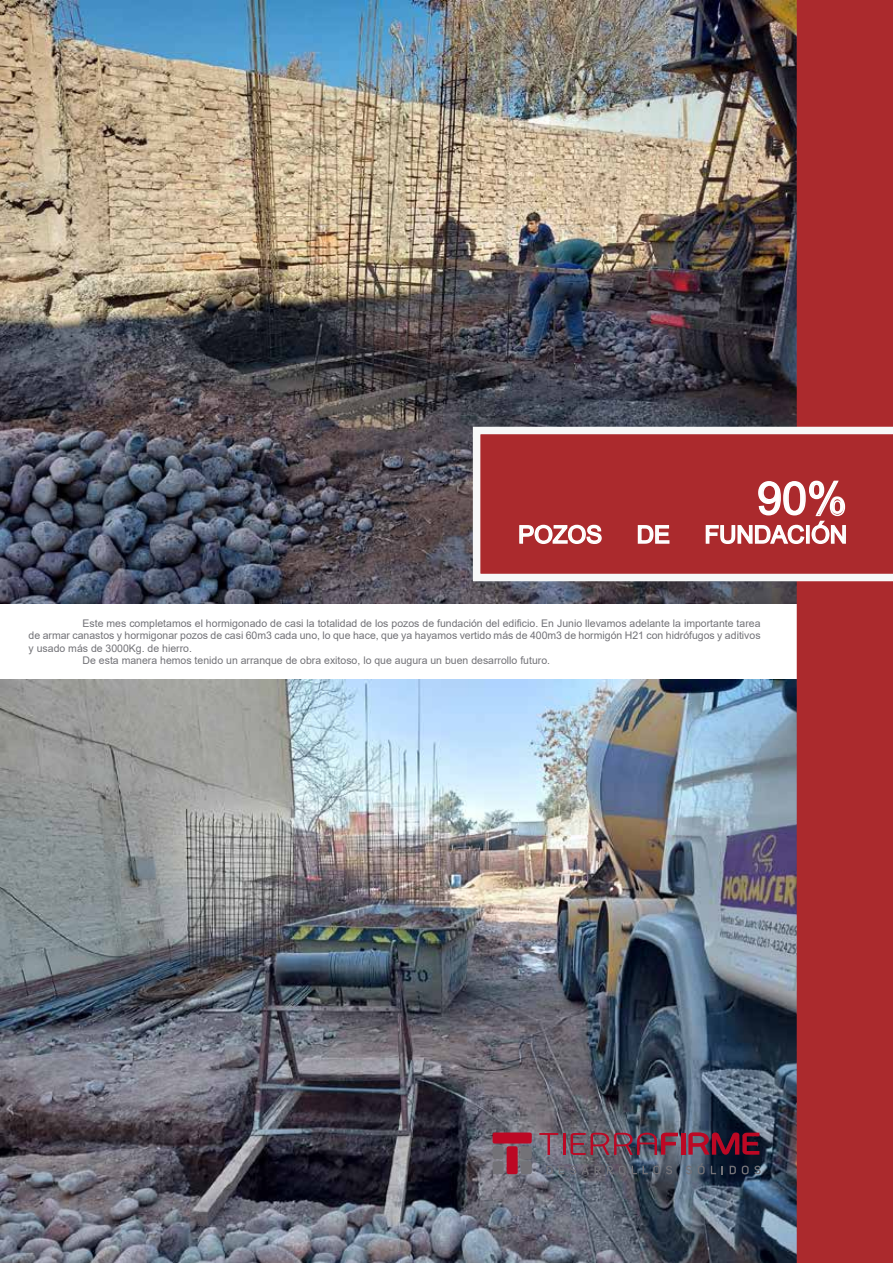
<style>
.page{position:relative;width:893px;height:1263px;background:#fff}
.page>*{position:absolute;margin:0;border:0;box-sizing:border-box;transform-origin:0 0}
.t1{font:45px "Arial";color:#fff}
.t2{font:24px "Arial";color:#fff}
.t3{font:10.5px "Arial";color:#727277}
</style>
<div class="page">
<img style="left:0;top:680px;width:797px;height:583px">
<img style="left:0;top:1px;width:797px;height:602px">
<svg style="left:539px;top:1133px;width:19px;height:22px"></svg>
<hr style="left:563px;top:1133px;width:3px;height:22px;background:#bc0824">
<svg style="left:571px;top:1133px;width:107px;height:22px;background:#784657"></svg>
<hr style="left:681px;top:1133px;width:4px;height:22px;background:#bc0824">
<svg style="left:688px;top:1132px;width:71px;height:23px;background:#701b33"></svg>
<svg style="left:546px;top:1166px;width:7px;height:8px"></svg>
<svg style="left:559px;top:1166px;width:5px;height:8px"></svg>
<svg style="left:570px;top:1165px;width:31px;height:9px"></svg>
<svg style="left:607px;top:1166px;width:6px;height:8px"></svg>
<svg style="left:619px;top:1165px;width:7px;height:9px"></svg>
<svg style="left:632px;top:1166px;width:5px;height:8px"></svg>
<svg style="left:643px;top:1165px;width:17px;height:9px"></svg>
<svg style="left:666px;top:1165px;width:6px;height:9px"></svg>
<svg style="left:686px;top:1165px;width:6px;height:9px"></svg>
<svg style="left:698px;top:1163px;width:7px;height:11px"></svg>
<svg style="left:711px;top:1166px;width:5px;height:8px"></svg>
<svg style="left:730px;top:1166px;width:6px;height:8px"></svg>
<svg style="left:742px;top:1165px;width:19px;height:9px"></svg>
<div style="left:493px;top:1132px;width:39px;height:11px;background:#bc0824;border-radius:2px"></div>
<div style="left:493px;top:1146px;width:11px;height:13px;background:#737277;border-radius:2px"></div>
<div style="left:493px;top:1161px;width:11px;height:13px;background:#737277;border-radius:2px"></div>
<div style="left:521px;top:1146px;width:11px;height:13px;background:#737277;border-radius:2px"></div>
<div style="left:521px;top:1161px;width:11px;height:13px;background:#737277;border-radius:2px"></div>
<div style="left:507px;top:1146px;width:11px;height:28px;background:#bc0824;border-radius:2px"></div>
<div style="left:797px;top:0;width:96px;height:1263px;background:#ab2a2d"></div>
<svg style="left:473px;top:427px;width:420px;height:154px"></svg>
<svg style="left:519px;top:524px;width:84px;height:21px"></svg>
<svg style="left:637px;top:524px;width:33px;height:20px"></svg>
<svg style="left:705px;top:480px;width:142px;height:65px"></svg>
<h1 class="t1" style="left:757px;top:467px;width:92px">90%</h1>
<h2 class="t2" style="left:518px;top:518px;width:86px">POZOS</h2>
<h2 class="t2" style="left:637px;top:518px;width:35px">DE</h2>
<h2 class="t2" style="left:704px;top:518px;width:144px">FUNDACIÓN</h2>
<p class="t3" style="left:83px;top:616px;width:679px">Este mes completamos el hormigonado de casi la totalidad de los pozos de fundación del edificio. En Junio llevamos adelante la importante tarea</p>
<p class="t3" style="left:29px;top:628px;width:733px">de armar canastos y hormigonar pozos de casi 60m3 cada uno, lo que hace, que ya hayamos vertido más de 400m3 de hormigón H21 con hidrófugos y aditivos</p>
<p class="t3" style="left:29px;top:641px;width:165px">y usado más de 3000Kg. de hierro.</p>
<p class="t3" style="left:83px;top:653px;width:469px">De esta manera hemos tenido un arranque de obra exitoso, lo que augura un buen desarrollo futuro.</p>
</div>
